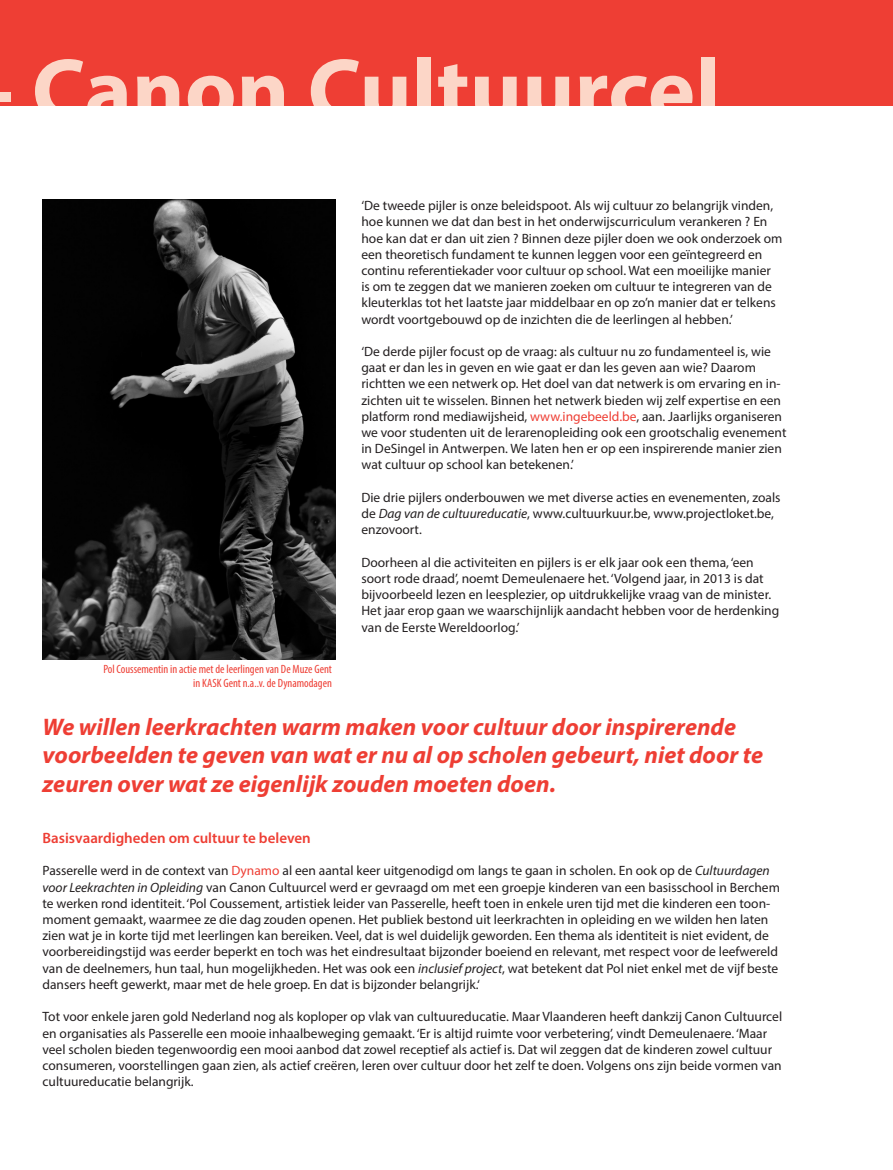
<style>
.page{position:relative;width:893px;height:1170px;background:#fff}
.page>*{position:absolute;margin:0;border:0;box-sizing:border-box;transform-origin:0 0}
.t1{font:700 90px "Myriad Pro";color:#fcd6c7}
.t2{font:italic 700 24px/28.5px "Myriad Pro";color:#ee3e34}
.t3{font:600 15px "Myriad Pro";color:#ee3e34}
.t4{font:13.5px/16.2px "Myriad Pro";color:#231f20}
.t5{font:condensed 12px/14.4px "Myriad Pro";color:#ee3e34;text-align:right}
.s1{color:#ee3e34}
.s2{font-style:italic}
</style>
<div class="page">
<div style="left:0;top:1px;width:892px;height:105px;background:#ee3e34"></div>
<img style="left:43px;top:200px;width:293px;height:459px">
<h1 class="t1" style="left:32px;top:32px;width:690px">Canon Cultuurcel</h1>
<p class="t5" style="left:103px;top:661px;width:230px">Pol Coussementin in actie met de leerlingen van De Muze Gent in KASK Gent n.a..v. de Dynamodagen</p>
<p class="t4" style="left:361px;top:197px;width:422px">‘De tweede pijler is onze beleidspoot. Als wij cultuur zo belangrijk vinden, hoe kunnen we dat dan best in het onderwijscurriculum verankeren ? En hoe kan dat er dan uit zien ? Binnen deze pijler doen we ook onderzoek om een theoretisch fundament te kunnen leggen voor een geïntegreerd en continu referentiekader voor cultuur op school. Wat een moeilijke manier is om te zeggen dat we manieren zoeken om cultuur te integreren van de kleuterklas tot het laatste jaar middelbaar en op zo’n manier dat er telkens wordt voortgebouwd op de inzichten die de leerlingen al hebben.’</p>
<p class="t4" style="left:361px;top:343px;width:426px">‘De derde pijler focust op de vraag: als cultuur nu zo fundamenteel is, wie gaat er dan les in geven en wie gaat er dan les geven aan wie? Daarom richtten we een netwerk op. Het doel van dat netwerk is om ervaring en in&shy;zichten uit te wisselen. Binnen het netwerk bieden wij zelf expertise en een platform rond mediawijsheid, <span class="s1">www.ingebeeld.be</span>, aan. Jaarlijks organiseren we voor studenten uit de lerarenopleiding ook een grootschalig evenement in DeSingel in Antwerpen. We laten hen er op een inspirerende manier zien wat cultuur op school kan betekenen.’</p>
<p class="t4" style="left:361px;top:489px;width:421px">Die drie pijlers onderbouwen we met diverse acties en evenementen, zoals de <span class="s2">Dag van de cultuureducatie</span>, www.cultuurkuur.be, www.projectloket.be, enzovoort.</p>
<p class="t4" style="left:361px;top:554px;width:419px">Doorheen al die activiteiten en pijlers is er elk jaar ook een thema, ‘een soort rode draad’, noemt Demeulenaere het. ‘Volgend jaar, in 2013 is dat bijvoorbeeld lezen en leesplezier, op uitdrukkelijke vraag van de minister.<br>Het jaar erop gaan we waarschijnlijk aandacht hebben voor de herdenking van de Eerste Wereldoorlog.’</p>
<h2 class="t2" style="left:43px;top:711px;width:722px">We willen leerkrachten warm maken voor cultuur door inspirerende voorbeelden te geven van wat er nu al op scholen gebeurt, niet door te zeuren over wat ze eigenlijk zouden moeten doen.</h2>
<p class="t3" style="left:43px;top:828px;width:270px">Basisvaardigheden om cultuur te beleven</p>
<p class="t4" style="left:43px;top:862px;width:739px">Passerelle werd in de context van <span class="s1">Dynamo</span> al een aantal keer uitgenodigd om langs te gaan in scholen. En ook op de <span class="s2">Cultuurdagen voor Leekrachten in Opleiding</span> van Canon Cultuurcel werd er gevraagd om met een groepje kinderen van een basisschool in Berchem te werken rond identiteit. ‘Pol Coussement, artistiek leider van Passerelle, heeft toen in enkele uren tijd met die kinderen een toon&shy;moment gemaakt, waarmee ze die dag zouden openen. Het publiek bestond uit leerkrachten in opleiding en we wilden hen laten zien wat je in korte tijd met leerlingen kan bereiken. Veel, dat is wel duidelijk geworden. Een thema als identiteit is niet evident, de voorbereidingstijd was eerder beperkt en toch was het eindresultaat bijzonder boeiend en relevant, met respect voor de leefwereld van de deelnemers, hun taal, hun mogelijkheden. Het was ook een <span class="s2">inclusief project</span>, wat betekent dat Pol niet enkel met de vijf beste dansers heeft gewerkt, maar met de hele groep. En dat is bijzonder belangrijk.‘</p>
<p class="t4" style="left:43px;top:1008px;width:741px">Tot voor enkele jaren gold Nederland nog als koploper op vlak van cultuureducatie. Maar Vlaanderen heeft dankzij Canon Cultuurcel en organisaties als Passerelle een mooie inhaalbeweging gemaakt. ‘Er is altijd ruimte voor verbetering’, vindt Demeulenaere. ‘Maar veel scholen bieden tegenwoordig een mooi aanbod dat zowel receptief als actief is. Dat wil zeggen dat de kinderen zowel cultuur consumeren, voorstellingen gaan zien, als actief creëren, leren over cultuur door het zelf te doen. Volgens ons zijn beide vormen van cultuureducatie belangrijk.</p>
</div>
